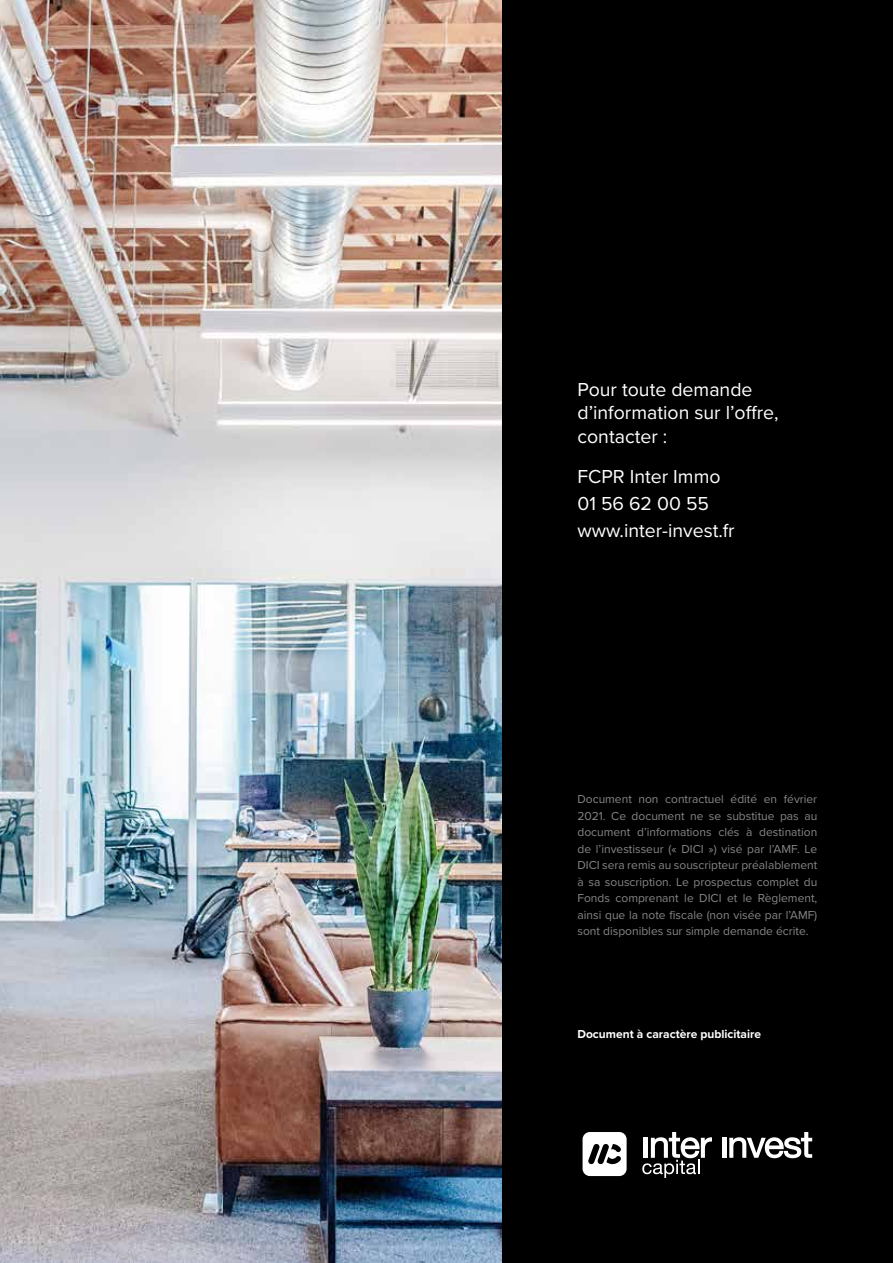
<style>
.page{position:relative;width:893px;height:1263px;background:#fff}
.page>*{position:absolute;margin:0;border:0;box-sizing:border-box;transform-origin:0 0}
.t1{font:19.5px/23.4px "Proxima Nova";color:#fff}
.t2{font:12px/16.5px "Proxima Nova";color:#878787;text-align:justify}
.t3{font:700 12px "Proxima Nova";color:#fff}
</style>
<div class="page">
<div style="left:502px;top:0;width:391px;height:1263px;background:#000"></div>
<hr style="left:722px;top:1138px;width:4px;height:20px;background:#fff">
<svg style="left:729px;top:1132px;width:83px;height:26px"></svg>
<svg style="left:642px;top:1132px;width:70px;height:46px"></svg>
<svg style="left:583px;top:1132px;width:44px;height:44px"></svg>
<img style="left:0;top:0;width:502px;height:1263px">
<h1 class="t1" style="left:577px;top:377px;width:203px">Pour toute demande d’information sur l’offre, contacter :</h1>
<h1 class="t1" style="left:577px;top:462px;width:159px;line-height:27px">FCPR Inter Immo<br>01 56 62 00 55 www.inter-invest.fr</h1>
<p class="t2" style="left:577px;top:790px;width:241px">Document non contractuel édité en février 2021. Ce document ne se substitue pas au document d’informations clés à destination de l’investisseur (« DICI ») visé par l’AMF. Le DICI sera remis au souscripteur préalablement à sa souscription. Le prospectus complet du Fonds comprenant le DICI et le Règlement, ainsi que la note fiscale (non visée par l’AMF) sont disponibles sur simple demande écrite.</p>
<p class="t3" style="left:577px;top:1025px;width:185px">Document à caractère publicitaire</p>
</div>
